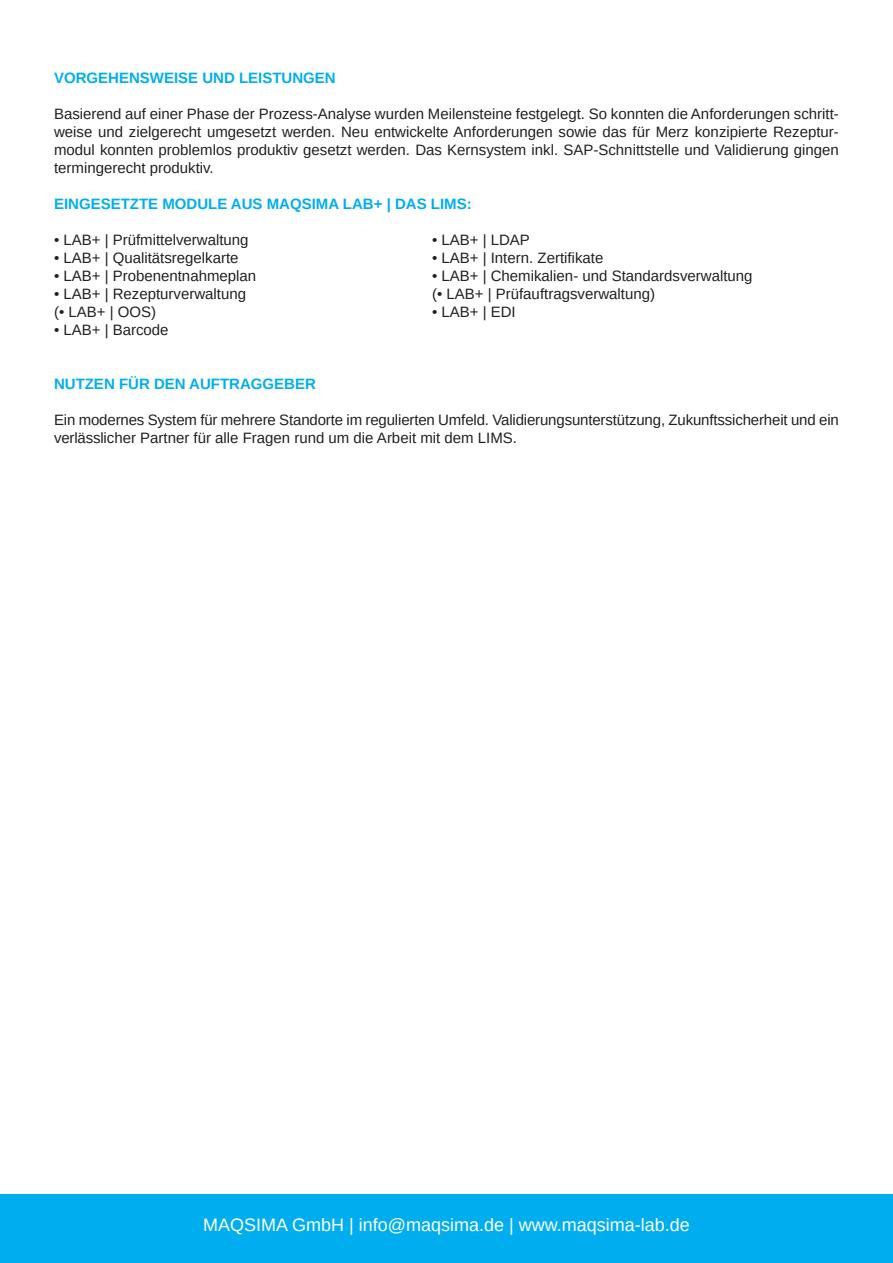
<style>
.page{position:relative;width:893px;height:1263px;background:#fff}
.page>*{position:absolute;margin:0;border:0;box-sizing:border-box;transform-origin:0 0}
.t1{font:18px "Arimo";color:#fff}
.t2{font:15px/18px "Arimo";color:#231f20;text-align:justify}
.t3{font:700 15px "Arimo";color:#00aeef}
</style>
<div class="page">
<div style="left:0;top:1195px;width:893px;height:68px;background:#00aeef"></div>
<p class="t3" style="left:54px;top:67px;width:283px">VORGEHENSWEISE UND LEISTUNGEN</p>
<p class="t2" style="left:54px;top:105px;width:786px">Basierend auf einer Phase der Prozess-Analyse wurden Meilensteine festgelegt. So konnten die Anforderungen schritt&shy;weise und zielgerecht umgesetzt werden. Neu entwickelte Anforderungen sowie das für Merz konzipierte Rezeptur&shy;modul konnten problemlos produktiv gesetzt werden. Das Kernsystem inkl. SAP-Schnittstelle und Validierung gingen termingerecht produktiv.</p>
<p class="t3" style="left:54px;top:193px;width:419px">EINGESETZTE MODULE AUS MAQSIMA LAB+ | DAS LIMS:</p>
<p class="t2" style="left:54px;top:231px;width:196px">• LAB+ | Prüfmittelverwaltung</p>
<p class="t2" style="left:432px;top:231px;width:99px">• LAB+ | LDAP</p>
<p class="t2" style="left:54px;top:249px;width:186px">• LAB+ | Qualitätsregelkarte</p>
<p class="t2" style="left:432px;top:249px;width:173px">• LAB+ | Intern. Zertifikate</p>
<p class="t2" style="left:54px;top:267px;width:204px">• LAB+ | Probenentnahmeplan</p>
<p class="t2" style="left:432px;top:267px;width:322px">• LAB+ | Chemikalien- und Standardsverwaltung</p>
<p class="t2" style="left:54px;top:285px;width:194px">• LAB+ | Rezepturverwaltung</p>
<p class="t2" style="left:432px;top:285px;width:224px">(• LAB+ | Prüfauftragsverwaltung)</p>
<p class="t2" style="left:54px;top:303px;width:104px">(• LAB+ | OOS)</p>
<p class="t2" style="left:432px;top:303px;width:85px">• LAB+ | EDI</p>
<p class="t2" style="left:54px;top:321px;width:116px">• LAB+ | Barcode</p>
<p class="t3" style="left:54px;top:373px;width:263px">NUTZEN FÜR DEN AUFTRAGGEBER</p>
<p class="t2" style="left:54px;top:411px;width:786px">Ein modernes System für mehrere Standorte im regulierten Umfeld. Validierungsunterstützung, Zukunftssicherheit und ein verlässlicher Partner für alle Fragen rund um die Arbeit mit dem LIMS.</p>
<p class="t1" style="left:203px;top:1214px;width:488px">MAQSIMA GmbH | info@maqsima.de | www.maqsima-lab.de</p>
</div>
